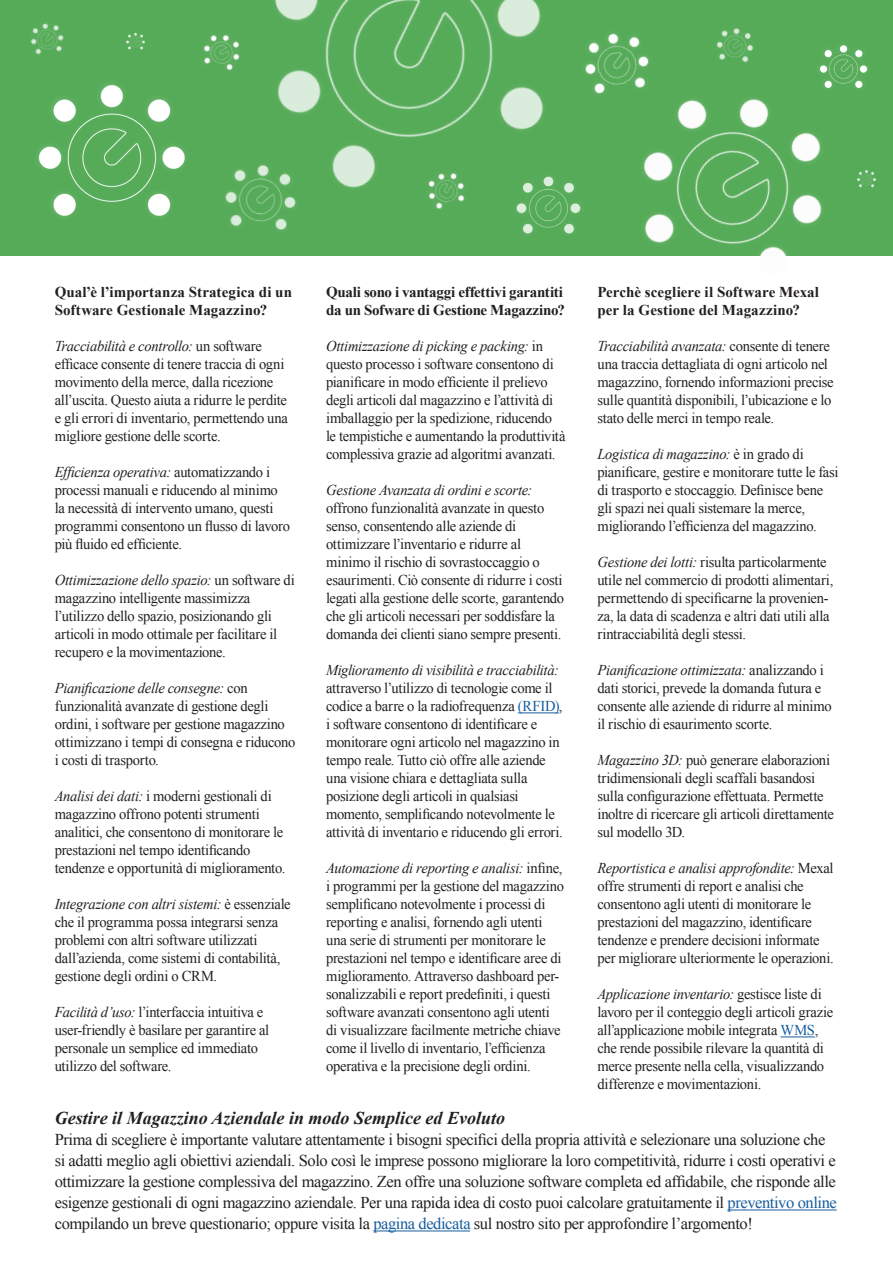
<style>
.page{position:relative;width:893px;height:1263px;background:#fff}
.page>*{position:absolute;margin:0;border:0;box-sizing:border-box;transform-origin:0 0}
.t1{font:italic 700 18px "Times New Roman";color:#231f20}
.t2{font:16.5px/21px "Times New Roman";letter-spacing:-.025em;color:#231f20}
.t3{font:15px/18px "Times New Roman";letter-spacing:-.02em;color:#231f20}
.t4{font:700 15px/18px "Times New Roman";color:#231f20}
.t5{font:italic 15px "Times New Roman";letter-spacing:-.02em;color:#231f20}
.t6{font:700 15px/18px "Times New Roman";letter-spacing:-.02em;color:#231f20}
.s1{font-style:italic}
.s2{color:#175d9e}
</style>
<div class="page">
<hr style="left:727px;top:1209px;width:110px;height:1px;background:#175d9e">
<hr style="left:373px;top:1230px;width:97px;height:1px;background:#175d9e">
<hr style="left:518px;top:712px;width:41px;height:1px;background:#175d9e">
<hr style="left:780px;top:1036px;width:35px;height:1px;background:#175d9e">
<div style="left:0;top:0;width:893px;height:255px;background:#55ab58"></div>
<img style="left:201px;top:0;width:388px;height:256px">
<img style="left:589px;top:98px;width:293px;height:158px">
<img style="left:37px;top:81px;width:169px;height:165px">
<img style="left:507px;top:167px;width:84px;height:76px">
<img style="left:819px;top:45px;width:49px;height:44px">
<img style="left:717px;top:28px;width:36px;height:35px">
<img style="left:211px;top:150px;width:100px;height:94px">
<svg style="left:415px;top:159px;width:63px;height:61px"></svg>
<img style="left:417px;top:161px;width:59px;height:56px">
<img style="left:570px;top:19px;width:94px;height:87px">
<svg style="left:201px;top:22px;width:52px;height:59px"></svg>
<img style="left:201px;top:24px;width:50px;height:55px">
<img style="left:126px;top:32px;width:19px;height:18px">
<div style="left:851px;top:163px;width:31px;height:30px;background:#55ab58"></div>
<img style="left:857px;top:170px;width:19px;height:18px">
<img style="left:30px;top:23px;width:34px;height:32px">
<p class="t4" style="left:55px;top:283px;width:239px">Qual’è l’importanza Strategica di un<br>Software Gestionale Magazzino?</p>
<p class="t3" style="left:55px;top:337px;width:235px"><span class="s1">Tracciabilità e controllo:</span> un software efficace consente di tenere traccia di ogni movimento della merce, dalla ricezione all’uscita. Questo aiuta a ridurre le perdite e gli errori di inventario, permettendo una migliore gestione delle scorte.</p>
<p class="t3" style="left:55px;top:463px;width:237px"><span class="s1">Efficienza operativa:</span> automatizzando i processi manuali e riducendo al minimo la necessità di intervento umano, questi programmi consentono un flusso di lavoro più fluido ed efficiente.</p>
<p class="t3" style="left:55px;top:571px;width:242px"><span class="s1">Ottimizzazione dello spazio:</span> un software di magazzino intelligente massimizza l’utilizzo dello spazio, posizionando gli articoli in modo ottimale per facilitare il recupero e la movimentazione.</p>
<p class="t3" style="left:55px;top:679px;width:242px"><span class="s1">Pianificazione delle consegne:</span> con funzionalità avanzate di gestione degli ordini, i software per gestione magazzino ottimizzano i tempi di consegna e riducono i costi di trasporto.</p>
<p class="t3" style="left:55px;top:787px;width:232px"><span class="s1">Analisi dei dati:</span> i moderni gestionali di magazzino offrono potenti strumenti analitici, che consentono di monitorare le prestazioni nel tempo identificando tendenze e opportunità di miglioramento.</p>
<p class="t3" style="left:55px;top:895px;width:237px"><span class="s1">Integrazione con altri sistemi:</span> è essenziale che il programma possa integrarsi senza problemi con altri software utilizzati dall’azienda, come sistemi di contabilità, gestione degli ordini o CRM.</p>
<p class="t3" style="left:55px;top:1003px;width:216px"><span class="s1">Facilità d’uso:</span> l’interfaccia intuitiva e user-friendly è basilare per garantire al personale un semplice ed immediato utilizzo del software.</p>
<p class="t6" style="left:326px;top:283px;width:240px">Quali sono i vantaggi effettivi garantiti da un Sofware di Gestione Magazzino?</p>
<p class="t3" style="left:326px;top:337px;width:241px"><span class="s1">Ottimizzazione di picking e packing:</span> in questo processo i software consentono di pianificare in modo efficiente il prelievo degli articoli dal magazzino e l’attività di imballaggio per la spedizione, riducendo le tempistiche e aumentando la produttività complessiva grazie ad algoritmi avanzati.</p>
<p class="t5" style="left:326px;top:480px;width:208px">Gestione Avanzata di ordini e scorte:</p>
<p class="t3" style="left:326px;top:499px;width:240px">offrono funzionalità avanzate in questo senso, consentendo alle aziende di ottimizzare l’inventario e ridurre al minimo il rischio di sovrastoccaggio o esaurimenti. Ciò consente di ridurre i costi legati alla gestione delle scorte, garantendo che gli articoli necessari per soddisfare la domanda dei clienti siano sempre presenti.</p>
<p class="t5" style="left:326px;top:660px;width:234px">Miglioramento di visibilità e tracciabilità:</p>
<p class="t3" style="left:326px;top:679px;width:238px">attraverso l’utilizzo di tecnologie come il codice a barre o la radiofrequenza <span class="s2">(RFID)</span>, i software consentono di identificare e monitorare ogni articolo nel magazzino in tempo reale. Tutto ciò offre alle aziende una visione chiara e dettagliata sulla posizione degli articoli in qualsiasi momento, semplificando notevolmente le attività di inventario e riducendo gli errori.</p>
<p class="t3" style="left:326px;top:859px;width:239px"><span class="s1">Automazione di reporting e analisi:</span> infine, i programmi per la gestione del magazzino semplificano notevolmente i processi di reporting e analisi, fornendo agli utenti una serie di strumenti per monitorare le prestazioni nel tempo e identificare aree di miglioramento. Attraverso dashboard per&shy;sonalizzabili e report predefiniti, i questi software avanzati consentono agli utenti di visualizzare facilmente metriche chiave come il livello di inventario, l’efficienza operativa e la precisione degli ordini.</p>
<p class="t4" style="left:597px;top:283px;width:223px">Perchè scegliere il Software Mexal per la Gestione del Magazzino?</p>
<p class="t3" style="left:597px;top:337px;width:238px"><span class="s1">Tracciabilità avanzata:</span> consente di tenere una traccia dettagliata di ogni articolo nel magazzino, fornendo informazioni precise sulle quantità disponibili, l’ubicazione e lo stato delle merci in tempo reale.</p>
<p class="t3" style="left:597px;top:445px;width:242px"><span class="s1">Logistica di magazzino:</span> è in grado di pianificare, gestire e monitorare tutte le fasi di trasporto e stoccaggio. Definisce bene gli spazi nei quali sistemare la merce, migliorando l’efficienza del magazzino.</p>
<p class="t3" style="left:597px;top:553px;width:237px"><span class="s1">Gestione dei lotti:</span> risulta particolarmente utile nel commercio di prodotti alimentari, permettendo di specificarne la provenien&shy;za, la data di scadenza e altri dati utili alla rintracciabilità degli stessi.</p>
<p class="t3" style="left:597px;top:661px;width:236px"><span class="s1">Pianificazione ottimizzata:</span> analizzando i dati storici, prevede la domanda futura e consente alle aziende di ridurre al minimo il rischio di esaurimento scorte.</p>
<p class="t3" style="left:597px;top:751px;width:238px"><span class="s1">Magazzino 3D:</span> può generare elaborazioni tridimensionali degli scaffali basandosi sulla configurazione effettuata. Permette inoltre di ricercare gli articoli direttamente sul modello 3D.</p>
<p class="t3" style="left:597px;top:859px;width:238px"><span class="s1">Reportistica e analisi approfondite:</span> Mexal offre strumenti di report e analisi che consentono agli utenti di monitorare le prestazioni del magazzino, identificare tendenze e prendere decisioni informate per migliorare ulteriormente le operazioni.</p>
<p class="t3" style="left:597px;top:985px;width:237px"><span class="s1">Applicazione inventario:</span> gestisce liste di lavoro per il conteggio degli articoli grazie all’applicazione mobile integrata <span class="s2">WMS</span>, che rende possibile rilevare la quantità di merce presente nella cella, visualizzando differenze e movimentazioni.</p>
<p class="t1" style="left:55px;top:1105px;width:452px">Gestire il Magazzino Aziendale in modo Semplice ed Evoluto</p>
<p class="t2" style="left:55px;top:1129px;width:784px">Prima di scegliere è importante valutare attentamente i bisogni specifici della propria attività e selezionare una soluzione che si adatti meglio agli obiettivi aziendali. Solo così le imprese possono migliorare la loro competitività, ridurre i costi operativi e ottimizzare la gestione complessiva del magazzino. Zen offre una soluzione software completa ed affidabile, che risponde alle esigenze gestionali di ogni magazzino aziendale. Per una rapida idea di costo puoi calcolare gratuitamente il <span class="s2">preventivo online </span>compilando un breve questionario; oppure visita la <span class="s2">pagina dedicata</span> sul nostro sito per approfondire l’argomento!</p>
</div>
